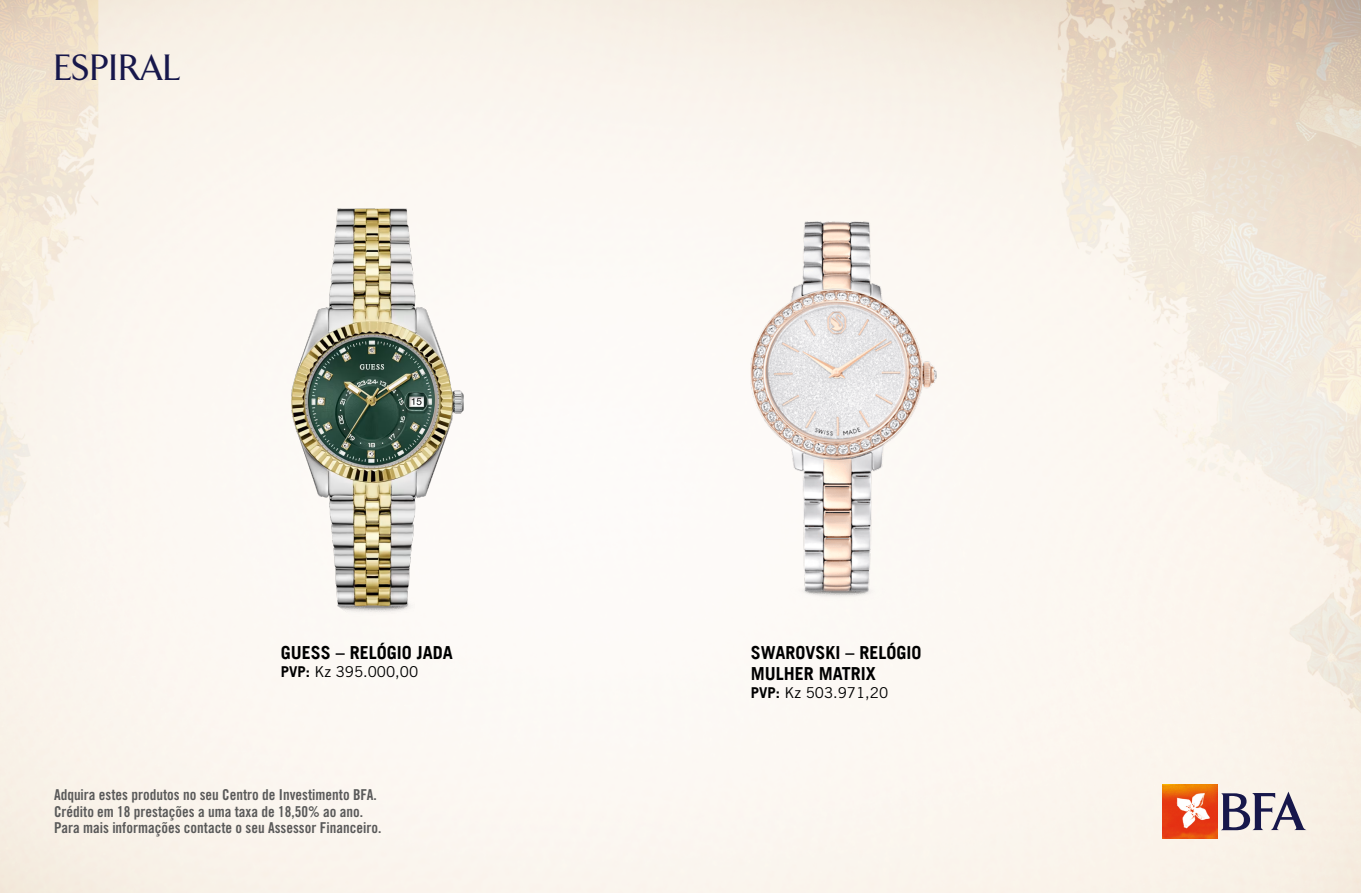
<style>
.page{position:relative;width:1361px;height:893px;background:#fff}
.page>*{position:absolute;margin:0;border:0;box-sizing:border-box;transform-origin:0 0}
.t1{font:500 37.5px "Arrow";color:#17174b}
.t2{font:18px/21.6px "Trade Gothic Bold 4";color:#000}
.t3{font:15px/16.5px "Trade Gothic LT Std Bd Cn 20";color:#595959}
.t4{font:15px "Trade Gothic";color:#000}
.s1{font-family:"Trade Gothic Bold 4"}
</style>
<div class="page">
<img style="left:0;top:0;width:1361px;height:893px">
<svg style="left:1221px;top:792px;width:85px;height:38px;background:#a39eac"></svg>
<img style="left:1162px;top:785px;width:55px;height:54px">
<img style="left:291px;top:208px;width:173px;height:409px">
<img style="left:750px;top:222px;width:186px;height:379px">
<h1 class="t1" style="left:54px;top:48px;width:128px">ESPIRAL</h1>
<p class="t2" style="left:281px;top:643px;width:174px">GUESS – RELÓGIO JADA</p>
<p class="t4" style="left:281px;top:662px;width:139px"><span class="s1">PVP:</span> Kz 395.000,00</p>
<p class="t3" style="left:54px;top:786px;width:329px">Adquira estes produtos no seu Centro de Investimento BFA.<br>Crédito em 18 prestações a uma taxa de 18,50% ao ano.<br>Para mais informações contacte o seu Assessor Financeiro.</p>
<p class="t2" style="left:750px;top:643px;width:172px">SWAROVSKI – RELÓGIO<br>MULHER MATRIX</p>
<p class="t4" style="left:750px;top:684px;width:139px"><span class="s1">PVP:</span> Kz 503.971,20</p>
</div>
